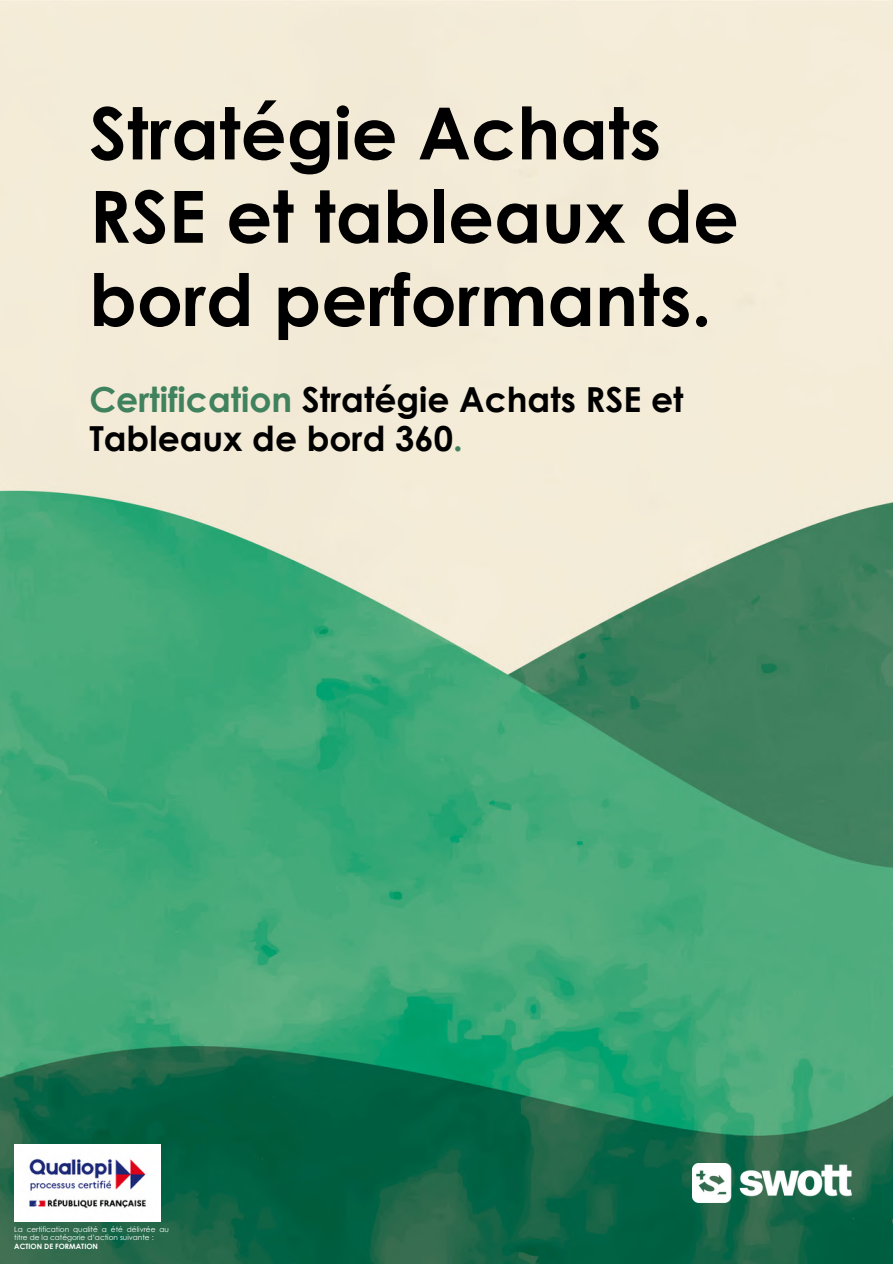
<style>
.page{position:relative;width:893px;height:1264px;background:#fff}
.page>*{position:absolute;margin:0;border:0;box-sizing:border-box;transform-origin:0 0}
.t1{font:700 72px/83.2px "Century Gothic";color:#000}
.t2{font:700 34.5px/39.3px "Century Gothic";color:#000}
.t3{font:7.35px/8.6px "Century Gothic";color:#fff}
.t4{font:700 7.35px "Century Gothic";color:#fff}
.s1{color:#40815e}
</style>
<div class="page">
<img style="left:0;top:0;width:892px;height:1263px">
<img style="left:692px;top:1163px;width:159px;height:39px">
<img style="left:14px;top:1144px;width:147px;height:77px">
<p class="t1" style="left:89px;top:89px;width:651px">Stratégie Achats<br>RSE et tableaux de bord performants.</p>
<p class="t2" style="left:89px;top:379px;width:595px"><span class="s1">Certification</span> Stratégie Achats RSE et<br>Tableaux de bord 360<span class="s1">.</span></p>
<p class="t3" style="left:14px;top:1224px;width:156px">La certification qualité a été délivrée au titre de la catégorie d’action suivante :</p>
<p class="t4" style="left:14px;top:1241px;width:85px">ACTION DE FORMATION</p>
</div>
